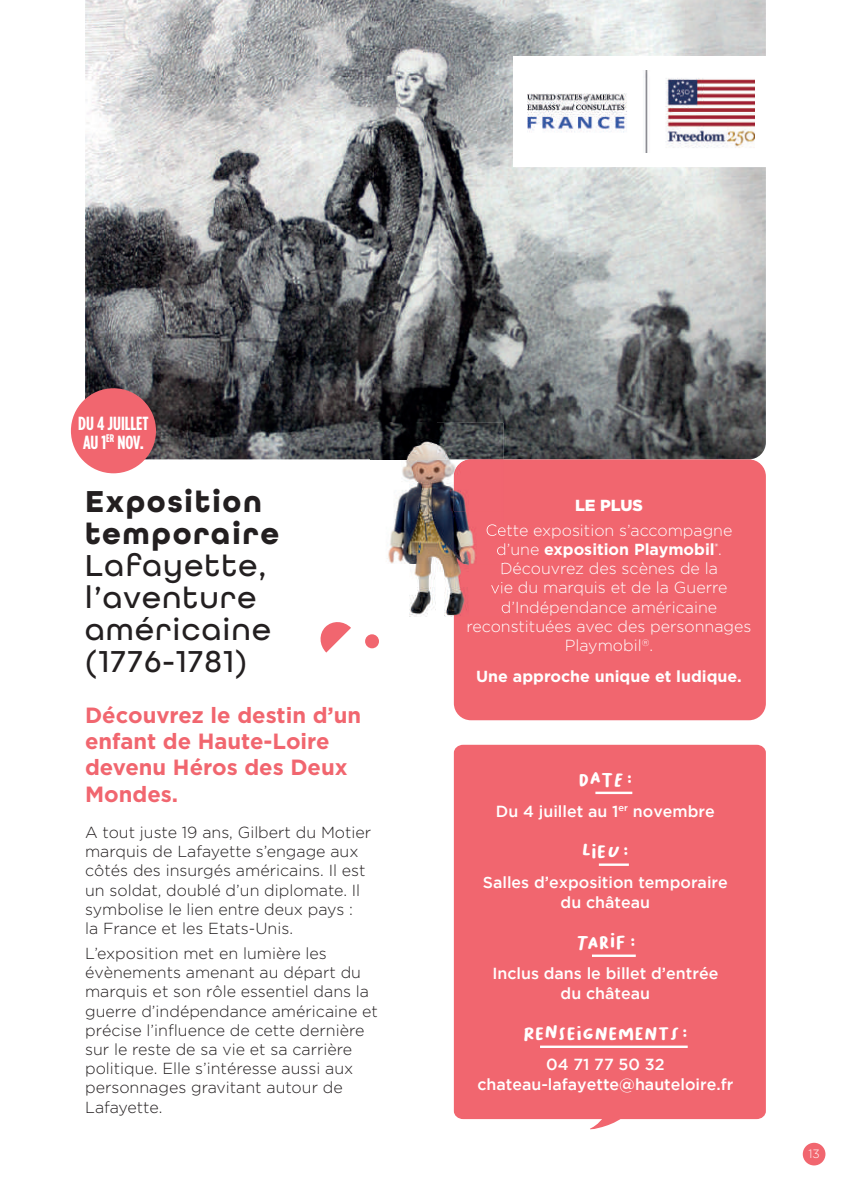
<style>
.page{position:relative;width:851px;height:1191px;background:#fff}
.page>*{position:absolute;margin:0;border:0;box-sizing:border-box;transform-origin:0 0}
.t1{font:500 32px/32px "All Round Gothic";letter-spacing:.05em;color:#231f20}
.t2{font:700 32px/32px "All Round Gothic";letter-spacing:.05em;color:#231f20}
.t3{font:700 22px/26.4px "Gotham";color:#f1666f}
.t4{font:700 19px/19px "Gotham Condensed";color:#fff}
.t5{font:18px "Bakso Sapi";color:#fff}
.t6{font:300 16px/19.2px "Gotham";color:#231f20}
.t7{font:300 16px/19.2px "Gotham";color:#fff;text-align:center}
.t8{font:500 16px/19.2px "Gotham";color:#fff;text-align:center}
.t9{font:700 16px "Gotham";color:#fff}
.t10{font:900 16px "Gotham";color:#fff}
.t11{font:300 12px "Gotham";color:#fff}
.s1{font-weight:700}
.s2{font-style:italic}
</style>
<div class="page">
<div style="left:802px;top:1142px;width:23px;height:23px;background:#f1666f;border-radius:50%"></div>
<img style="left:85px;top:0;width:680px;height:459px">
<div style="left:454px;top:745px;width:311px;height:374px;background:#f1666f"></div>
<svg style="left:583px;top:1108px;width:50px;height:22px"></svg>
<div style="left:454px;top:459px;width:311px;height:261px;background:#f1666f;border-radius:17px"></div>
<svg style="left:320px;top:622px;width:31px;height:30px"></svg>
<div style="left:365px;top:634px;width:14px;height:14px;background:#f1666f;border-radius:50%"></div>
<hr style="left:595px;top:791px;width:37px;height:3px;background:#fff">
<hr style="left:598px;top:863px;width:30px;height:3px;background:#fff">
<hr style="left:592px;top:954px;width:43px;height:3px;background:#fff">
<hr style="left:540px;top:1045px;width:147px;height:3px;background:#fff">
<img style="left:370px;top:459px;width:84px;height:52px">
<img style="left:387px;top:511px;width:67px;height:105px">
<img style="left:370px;top:423px;width:133px;height:36px">
<img style="left:454px;top:459px;width:49px;height:157px">
<img style="left:486px;top:524px;width:17px;height:14px">
<svg style="left:497px;top:543px;width:6px;height:12px"></svg>
<svg style="left:501px;top:562px;width:2px;height:12px"></svg>
<img style="left:491px;top:581px;width:12px;height:15px">
<svg style="left:501px;top:601px;width:2px;height:14px"></svg>
<div style="left:513px;top:57px;width:255px;height:110px;background:#fff"></div>
<img style="left:527px;top:71px;width:227px;height:82px">
<div style="left:71px;top:388px;width:85px;height:85px;background:#f1666f;border-radius:50%"></div>
<p class="t4" style="left:78px;top:413px;width:72px">DU 4 JUILLET<br>AU 1<sup>ER</sup> NOV.</p>
<h1 class="t2" style="left:85px;top:485px;width:195px">Exposition temporaire</h1>
<h1 class="t1" style="left:85px;top:549px;width:187px">Lafayette, l’aventure américaine (1776-1781)</h1>
<h2 class="t3" style="left:85px;top:701px;width:277px">Découvrez le destin d’un enfant de Haute-Loire devenu Héros des Deux<br>Mondes.</h2>
<p class="t6" style="left:85px;top:822px;width:288px">A tout juste 19 ans, Gilbert du Motier marquis de Lafayette s’engage aux côtés des insurgés américains. Il est un soldat, doublé d’un diplomate. Il symbolise le lien entre deux pays :<br>la France et les Etats-Unis.</p>
<p class="t6" style="left:85px;top:943px;width:294px">L’exposition met en lumière les évènements amenant au départ du marquis et son rôle essentiel dans la guerre d’indépendance américaine et précise l’influence de cette dernière sur le reste de sa vie et sa carrière politique. Elle s’intéresse aussi aux personnages gravitant autour de<br>Lafayette.</p>
<p class="t10" style="left:575px;top:494px;width:69px">LE PLUS</p>
<p class="t7" style="left:466px;top:520px;width:286px">Cette exposition s’accompagne d’une <span class="s1">exposition Playmobil</span><sup>®</sup>.<br>Découvrez des scènes de la<br>vie du marquis et de la Guerre d’Indépendance américaine reconstituées avec des personnages<br>Playmobil<sup>®</sup>.</p>
<p class="t9" style="left:476px;top:665px;width:267px">Une approche unique et ludique.</p>
<p class="t5" style="left:578px;top:769px;width:55px">DAT<span class="s2">E</span> :</p>
<p class="t8" style="left:496px;top:801px;width:220px">Du 4 juillet au 1<sup>er</sup> novembre</p>
<p class="t5" style="left:581px;top:841px;width:48px">LIE<span class="s2">u</span> :</p>
<p class="t8" style="left:482px;top:872px;width:246px">Salles d’exposition temporaire du château</p>
<p class="t5" style="left:575px;top:932px;width:62px"><span class="s2">T</span>ARIF :</p>
<p class="t8" style="left:492px;top:963px;width:227px">Inclus dans le billet d’entrée du château</p>
<p class="t5" style="left:523px;top:1023px;width:166px">RENSEIGNEMeNT<span class="s2">S</span> :</p>
<p class="t8" style="left:477px;top:1054px;width:257px">04 71 77 50 32 chateau-lafayette@hauteloire.fr</p>
<p class="t11" style="left:808px;top:1147px;width:13px">13</p>
</div>
